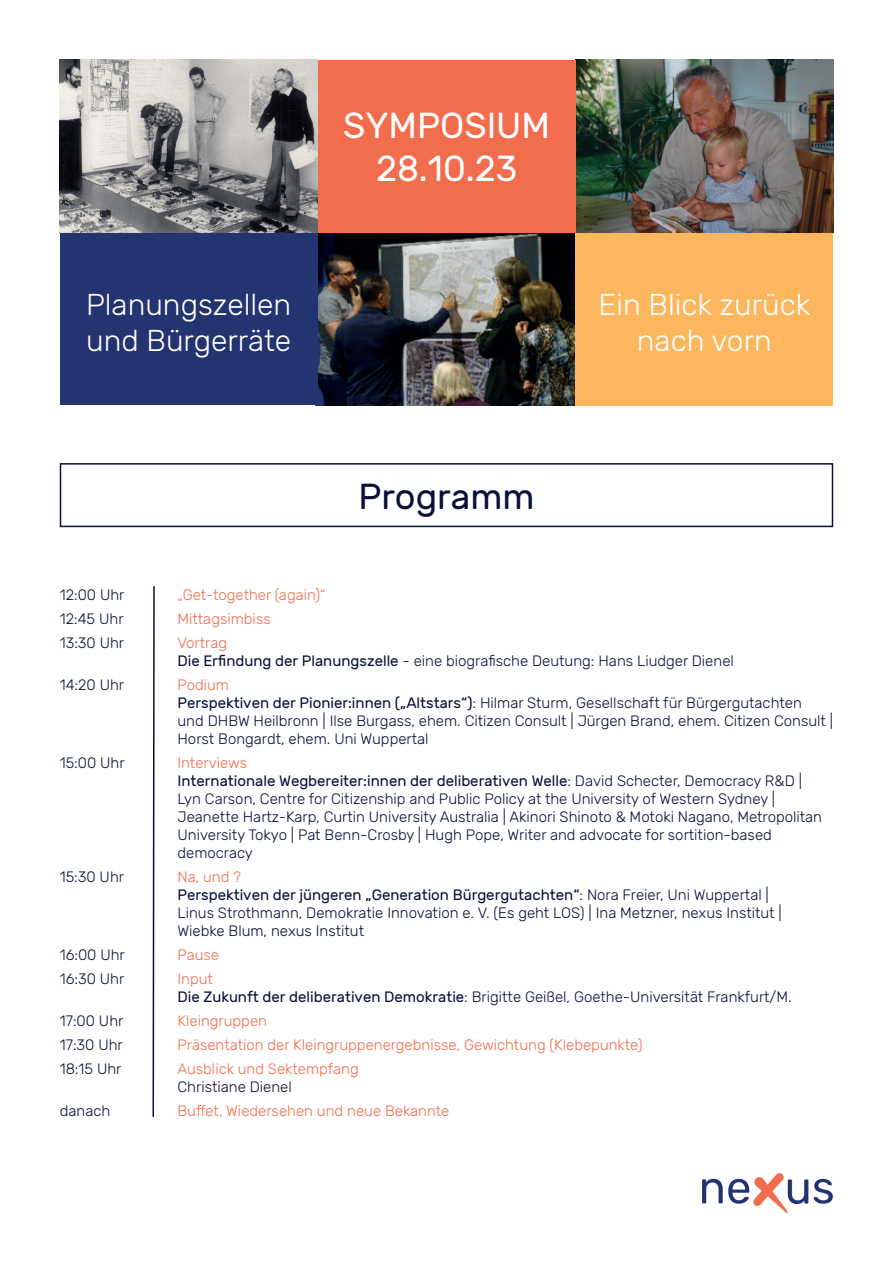
<style>
.page{position:relative;width:893px;height:1263px;background:#fff}
.page>*{position:absolute;margin:0;border:0;box-sizing:border-box;transform-origin:0 0}
.t1{font:36px/43.2px "Rubik";color:#fff;text-align:center}
.t2{font:36px "Rubik";color:#0a1038}
.t3{font:300 30px/36px "Rubik";color:#fff}
.t4{font:300 15px/18px "Rubik";color:#0a1038}
.t5{font:300 15px/24px "Rubik";color:#f26d4e}
.s1{font-weight:400}
.s2{color:#f26d4e}
.s3{font-weight:400;color:#0a1038}
.s4{color:#0a1038}
</style>
<div class="page">
<div style="left:60px;top:463px;width:773px;height:64px;border:2px solid #0a1038"></div>
<svg style="left:152px;top:586px;width:3px;height:531px"></svg>
<img style="left:318px;top:233px;width:258px;height:172px">
<div style="left:60px;top:233px;width:258px;height:172px;background:#243471"></div>
<div style="left:576px;top:233px;width:257px;height:172px;background:#fcb75e"></div>
<img style="left:60px;top:60px;width:258px;height:173px">
<img style="left:576px;top:60px;width:257px;height:173px">
<div style="left:318px;top:60px;width:258px;height:173px;background:#f26d4e"></div>
<img style="left:702px;top:1173px;width:131px;height:41px">
<h1 class="t1" style="left:343px;top:105px;width:208px">SYMPOSIUM<br>28.10.23</h1>
<h2 class="t3" style="left:86px;top:287px;width:207px">Planungszellen und Bürgerräte</h2>
<h2 class="t3" style="left:599px;top:288px;width:213px;text-align:center">Ein Blick zurück nach vorn</h2>
<p class="t4" style="left:60px;top:583px;width:66px;line-height:24px;text-align:justify">12:00 Uhr 12:45 Uhr 13:30 Uhr</p>
<p class="t4" style="left:60px;top:676px;width:66px">14:20 Uhr</p>
<p class="t4" style="left:60px;top:754px;width:66px">15:00 Uhr</p>
<p class="t4" style="left:60px;top:868px;width:66px">15:30 Uhr</p>
<p class="t4" style="left:60px;top:943px;width:67px;line-height:24px">16:00 Uhr<br>16:30 Uhr</p>
<p class="t4" style="left:60px;top:1009px;width:65px;line-height:24px;text-align:justify">17:00 Uhr 17:30 Uhr 18:15 Uhr</p>
<p class="t4" style="left:60px;top:1102px;width:52px">danach</p>
<h1 class="t2" style="left:358px;top:476px;width:178px">Programm</h1>
<p class="t5" style="left:177px;top:583px;width:149px">„Get-together (again)“<br>Mittagsimbiss<br>Vortrag</p>
<p class="t4" style="left:177px;top:649px;width:558px;line-height:24px"><span class="s1">Die Erfindung der Planungszelle</span> - eine biografische Deutung: Hans Liudger Dienel<br><span class="s2">Podium</span></p>
<p class="t4" style="left:177px;top:694px;width:657px"><span class="s1">Perspektiven der Pionier:innen („Altstars“)</span>: Hilmar Sturm, Gesellschaft für Bürgergutachten<br>und DHBW Heilbronn | Ilse Burgass, ehem. Citizen Consult | Jürgen Brand, ehem. Citizen Consult |<br>Horst Bongardt, ehem. Uni Wuppertal</p>
<p class="t4" style="left:177px;top:754px;width:646px"><span class="s2">Interviews<br></span><span class="s1">Internationale Wegbereiter:innen der deliberativen Welle</span>: David Schecter, Democracy R&amp;D | Lyn Carson, Centre for Citizenship and Public Policy at the University of Western Sydney | Jeanette Hartz-Karp, Curtin University Australia | Akinori Shinoto &amp; Motoki Nagano, Metropolitan University Tokyo | Pat Benn-Crosby | Hugh Pope, Writer and advocate for sortition-based democracy</p>
<p class="t4" style="left:177px;top:868px;width:606px"><span class="s2">Na, und ?<br></span><span class="s1">Perspektiven der jüngeren „Generation Bürgergutachten“</span>: Nora Freier, Uni Wuppertal | Linus Strothmann, Demokratie Innovation e. V. (Es geht LOS) | Ina Metzner, nexus Institut | Wiebke Blum, nexus Institut</p>
<p class="t5" style="left:177px;top:943px;width:43px">Pause<br>Input</p>
<p class="t5" style="left:177px;top:985px;width:616px"><span class="s3">Die Zukunft der deliberativen Demokratie</span><span class="s4">: Brigitte Geißel, Goethe-Universität Frankfurt/M.<br></span>Kleingruppen<br>Präsentation der Kleingruppenergebnisse, Gewichtung (Klebepunkte)<br>Ausblick und Sektempfang</p>
<p class="t4" style="left:177px;top:1078px;width:116px">Christiane Dienel</p>
<p class="t5" style="left:177px;top:1099px;width:273px">Buffet, Wiedersehen und neue Bekannte</p>
</div>
